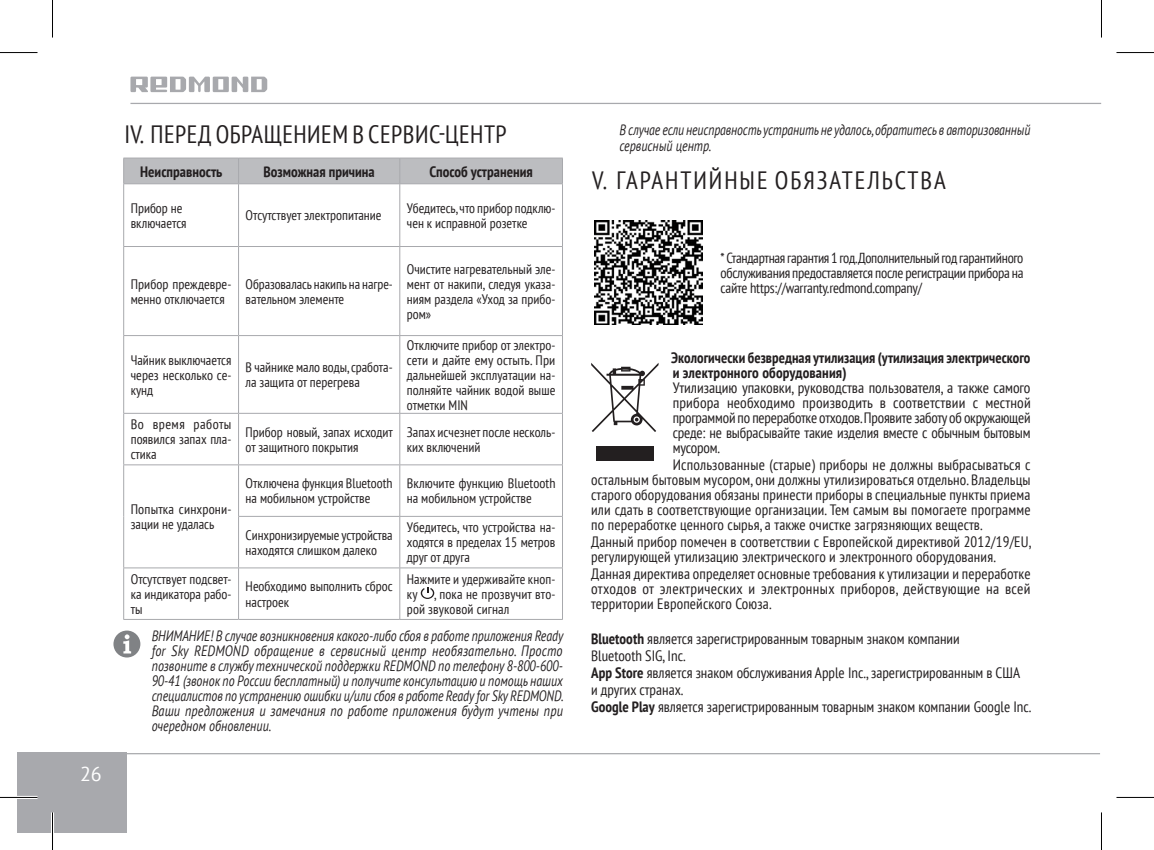
<style>
.page{position:relative;width:1154px;height:850px;background:#fff}
.page>*{position:absolute;margin:0;border:0;box-sizing:border-box;transform-origin:0 0}
.t1{font:condensed 25px "PT Sans";letter-spacing:.02em;color:#231f20}
.t2{font:condensed 25px "PT Sans";letter-spacing:.08em;color:#231f20}
.t3{font:20px "PT Sans";color:#fff}
.t4{font:condensed 15px/15px "PT Sans";color:#231f20;text-align:justify}
.t5{font:italic 15px/15px "PT Sans";letter-spacing:-.01em;color:#231f20;text-align:justify;scale:.79 1}
.t6{font:700 condensed 15px/15px "PT Sans";letter-spacing:.005em;color:#231f20}
.t7{font:italic 15px/16.2px "PT Sans";letter-spacing:-.01em;color:#231f20;scale:.78 1}
.t8{font:condensed 14.5px/15px "PT Sans";letter-spacing:-.015em;color:#231f20;text-align:justify}
.t9{font:condensed 13.75px/15px "PT Sans";color:#231f20}
.s1{font-weight:700}
</style>
<div class="page">
<div style="left:17px;top:752px;width:110px;height:80px;background:#a8a9ad"></div>
<svg style="left:130px;top:77px;width:137px;height:15px"></svg>
<hr style="left:130px;top:103px;width:971px;height:1px;background:#a8a9ad">
<hr style="left:102px;top:752px;width:998px;height:2px;background:#a8a9ad">
<hr style="left:123px;top:184px;width:1px;height:62px;background:#a8a9ad">
<hr style="left:238px;top:184px;width:1px;height:62px;background:#a8a9ad">
<hr style="left:399px;top:184px;width:1px;height:62px;background:#a8a9ad">
<hr style="left:562px;top:184px;width:1px;height:62px;background:#a8a9ad">
<hr style="left:123px;top:246px;width:116px;height:1px;background:#a8a9ad">
<hr style="left:123px;top:247px;width:1px;height:88px;background:#a8a9ad">
<hr style="left:239px;top:246px;width:161px;height:1px;background:#a8a9ad">
<hr style="left:238px;top:247px;width:1px;height:88px;background:#a8a9ad">
<hr style="left:400px;top:246px;width:163px;height:1px;background:#a8a9ad">
<hr style="left:399px;top:247px;width:1px;height:88px;background:#a8a9ad">
<hr style="left:562px;top:247px;width:1px;height:88px;background:#a8a9ad">
<hr style="left:123px;top:157px;width:116px;height:1px;background:#a8a9ad">
<hr style="left:239px;top:157px;width:161px;height:1px;background:#a8a9ad">
<hr style="left:400px;top:157px;width:163px;height:1px;background:#a8a9ad">
<div style="left:123px;top:158px;width:440px;height:25px;background:#bcbdc0"></div>
<hr style="left:123px;top:183px;width:116px;height:1px;background:#a8a9ad">
<hr style="left:239px;top:183px;width:161px;height:1px;background:#a8a9ad">
<hr style="left:400px;top:183px;width:163px;height:1px;background:#a8a9ad">
<hr style="left:123px;top:335px;width:116px;height:1px;background:#a8a9ad">
<hr style="left:123px;top:336px;width:1px;height:77px;background:#a8a9ad">
<hr style="left:239px;top:335px;width:161px;height:1px;background:#a8a9ad">
<hr style="left:238px;top:336px;width:1px;height:77px;background:#a8a9ad">
<hr style="left:123px;top:413px;width:1px;height:51px;background:#a8a9ad">
<hr style="left:238px;top:413px;width:1px;height:51px;background:#a8a9ad">
<hr style="left:123px;top:465px;width:1px;height:51px;background:#a8a9ad">
<hr style="left:238px;top:465px;width:1px;height:51px;background:#a8a9ad">
<hr style="left:123px;top:516px;width:1px;height:51px;background:#a8a9ad">
<hr style="left:238px;top:516px;width:1px;height:51px;background:#a8a9ad">
<hr style="left:123px;top:568px;width:1px;height:50px;background:#a8a9ad">
<hr style="left:238px;top:568px;width:1px;height:50px;background:#a8a9ad">
<hr style="left:400px;top:335px;width:163px;height:1px;background:#a8a9ad">
<hr style="left:399px;top:336px;width:1px;height:77px;background:#a8a9ad">
<hr style="left:562px;top:336px;width:1px;height:77px;background:#a8a9ad">
<hr style="left:399px;top:413px;width:1px;height:51px;background:#a8a9ad">
<hr style="left:562px;top:413px;width:1px;height:51px;background:#a8a9ad">
<hr style="left:399px;top:465px;width:1px;height:51px;background:#a8a9ad">
<hr style="left:562px;top:465px;width:1px;height:51px;background:#a8a9ad">
<hr style="left:399px;top:516px;width:1px;height:51px;background:#a8a9ad">
<hr style="left:562px;top:516px;width:1px;height:51px;background:#a8a9ad">
<hr style="left:399px;top:568px;width:1px;height:50px;background:#a8a9ad">
<hr style="left:562px;top:568px;width:1px;height:50px;background:#a8a9ad">
<hr style="left:123px;top:412px;width:116px;height:1px;background:#a8a9ad">
<hr style="left:239px;top:412px;width:161px;height:1px;background:#a8a9ad">
<hr style="left:400px;top:412px;width:163px;height:1px;background:#a8a9ad">
<hr style="left:123px;top:464px;width:116px;height:1px;background:#a8a9ad">
<hr style="left:239px;top:464px;width:161px;height:1px;background:#a8a9ad">
<hr style="left:400px;top:464px;width:163px;height:1px;background:#a8a9ad">
<hr style="left:238px;top:515px;width:162px;height:1px;background:#a8a9ad">
<hr style="left:400px;top:515px;width:163px;height:1px;background:#a8a9ad">
<hr style="left:123px;top:567px;width:116px;height:1px;background:#a8a9ad">
<hr style="left:239px;top:567px;width:161px;height:1px;background:#a8a9ad">
<hr style="left:400px;top:567px;width:163px;height:1px;background:#a8a9ad">
<hr style="left:123px;top:618px;width:116px;height:1px;background:#a8a9ad">
<hr style="left:239px;top:618px;width:161px;height:1px;background:#a8a9ad">
<hr style="left:400px;top:618px;width:163px;height:1px;background:#a8a9ad">
<svg style="left:421px;top:587px;width:13px;height:11px"></svg>
<svg style="left:113px;top:630px;width:27px;height:27px"></svg>
<img style="left:595px;top:220px;width:108px;height:104px">
<div style="left:596px;top:446px;width:57px;height:14px;background:#231f20"></div>
<svg style="left:591px;top:363px;width:67px;height:69px"></svg>
<hr style="left:0;top:795px;width:38px;height:3px;background:#fff">
<hr style="left:51px;top:812px;width:3px;height:37px;background:#fff">
<hr style="left:0;top:52px;width:38px;height:1px;background:#000">
<hr style="left:1116px;top:52px;width:38px;height:1px;background:#000">
<hr style="left:0;top:796px;width:38px;height:1px;background:#000">
<hr style="left:1116px;top:796px;width:38px;height:1px;background:#000">
<hr style="left:52px;top:0;width:1px;height:38px;background:#000">
<hr style="left:52px;top:812px;width:1px;height:37px;background:#000">
<hr style="left:1101px;top:0;width:1px;height:38px;background:#000">
<hr style="left:1101px;top:812px;width:1px;height:37px;background:#000">
<h2 class="t3" style="left:80px;top:760px;width:23px">26</h2>
<h1 class="t1" style="left:124px;top:118px;width:384px">IV. ПЕРЕД ОБРАЩЕНИЕМ В СЕРВИС-ЦЕНТР</h1>
<p class="t6" style="left:140px;top:164px;width:84px">Неисправность</p>
<p class="t6" style="left:264px;top:164px;width:113px">Возможная причина</p>
<p class="t6" style="left:429px;top:164px;width:105px">Способ устранения</p>
<p class="t9" style="left:131px;top:200px;width:57px">Прибор не включается</p>
<p class="t9" style="left:246px;top:208px;width:138px">Отсутствует электропитание</p>
<p class="t9" style="left:407px;top:200px;width:150px">Убедитесь, что прибор подклю&shy;чен к исправной розетке</p>
<p class="t9" style="left:131px;top:276px;width:102px">Прибор преждевре&shy;менно отключается</p>
<p class="t9" style="left:246px;top:276px;width:149px">Образовалась накипь на нагре&shy;вательном элементе</p>
<p class="t9" style="left:131px;top:352px;width:102px;text-align:justify">Чайник выключается через несколько се&shy;кунд</p>
<p class="t9" style="left:246px;top:359px;width:149px">В чайнике мало воды, сработа&shy;ла защита от перегрева</p>
<p class="t9" style="left:407px;top:261px;width:150px;text-align:justify">Очистите нагревательный эле&shy;мент от накипи, следуя указа&shy;ниям раздела «Уход за прибо&shy;ром»</p>
<p class="t9" style="left:407px;top:337px;width:150px;text-align:justify">Отключите прибор от электро&shy;сети и дайте ему остыть. При дальнейшей эксплуатации на&shy;полняйте чайник водой выше отметки MIN</p>
<p class="t9" style="left:131px;top:416px;width:102px;text-align:justify">Во время работы появился запах пла&shy;стика</p>
<p class="t9" style="left:246px;top:424px;width:149px">Прибор новый, запах исходит от защитного покрытия</p>
<p class="t9" style="left:407px;top:424px;width:150px">Запах исчезнет после несколь&shy;ких включений</p>
<p class="t9" style="left:131px;top:501px;width:102px">Попытка синхрони&shy;зации не удалась</p>
<p class="t9" style="left:246px;top:475px;width:149px">Отключена функция Bluetooth на мобильном устройстве</p>
<p class="t9" style="left:407px;top:475px;width:150px">Включите функцию Bluetooth на мобильном устройстве</p>
<p class="t9" style="left:246px;top:527px;width:149px">Синхронизируемые устройства находятся слишком далеко</p>
<p class="t9" style="left:407px;top:519px;width:150px;text-align:justify">Убедитесь, что устройства на&shy;ходятся в пределах 15 метров друг от друга</p>
<p class="t9" style="left:131px;top:571px;width:102px;text-align:justify">Отсутствует подсвет&shy;ка индикатора рабо&shy;ты</p>
<p class="t9" style="left:246px;top:578px;width:149px">Необходимо выполнить сброс настроек</p>
<p class="t9" style="left:407px;top:571px;width:150px;text-align:justify">Нажмите и удерживайте кноп&shy;ку , пока не прозвучит вто&shy;рой звуковой сигнал</p>
<p class="t5" style="left:152px;top:627px;width:523px">ВНИМАНИЕ! В случае возникновения какого-либо сбоя в работе приложения Ready for Sky REDMOND обращение в сервисный центр необязательно. Просто позвоните в службу технической поддержки REDMOND по телефону 8-800-600- 90-41 (звонок по России бесплатный) и получите консультацию и помощь наших специалистов по устранению ошибки и/или сбоя в работе Ready for Sky REDMOND.<br>Ваши предложения и замечания по работе приложения будут учтены при очередном обновлении.</p>
<p class="t7" style="left:619px;top:121px;width:528px">В случае если неисправность устранить не удалось, обратитесь в авторизованный сервисный центр.</p>
<h1 class="t2" style="left:592px;top:164px;width:355px">V. ГАРАНТИЙНЫЕ ОБЯЗАТЕЛЬСТВА</h1>
<p class="t8" style="left:720px;top:250px;width:305px">* Стандартная гарантия 1 год.Дополнительный год гарантийного обслуживания предоставляется после регистрации прибора на сайте https://warranty.redmond.company/</p>
<p class="t6" style="left:671px;top:349px;width:361px">Экологически безвредная утилизация (утилизация электрического и электронного оборудования)</p>
<p class="t4" style="left:673px;top:379px;width:360px">Утилизацию упаковки, руководства пользователя, а также самого прибора необходимо производить в соответствии с местной программой по переработке отходов. Проявите заботу об окружающей среде: не выбрасывайте такие изделия вместе с обычным бытовым мусором.</p>
<p class="t4" style="left:591px;top:456px;width:441px;text-indent:82px">Использованные (старые) приборы не должны выбрасываться с остальным бытовым мусором, они должны утилизироваться отдельно. Владельцы старого оборудования обязаны принести приборы в специальные пункты приема или сдать в соответствующие организации. Тем самым вы помогаете программе по переработке ценного сырья, а также очистке загрязняющих веществ.</p>
<p class="t4" style="left:591px;top:533px;width:442px">Данный прибор помечен в соответствии с Европейской директивой 2012/19/EU, регулирующей утилизацию электрического и электронного оборудования.</p>
<p class="t4" style="left:591px;top:566px;width:441px">Данная директива определяет основные требования к утилизации и переработке отходов от электрических и электронных приборов, действующие на всей территории Европейского Союза.</p>
<p class="t4" style="left:591px;top:629px;width:442px;line-height:17.2px;text-align:left"><span class="s1">Bluetooth</span> является зарегистрированным товарным знаком компании<br>Bluetooth SIG, Inc.<br><span class="s1">App Store</span> является знаком обслуживания Apple Inc., зарегистрированным в США<br>и других странах.<br><span class="s1">Google Play</span> является зарегистрированным товарным знаком компании Google Inc.</p>
</div>
